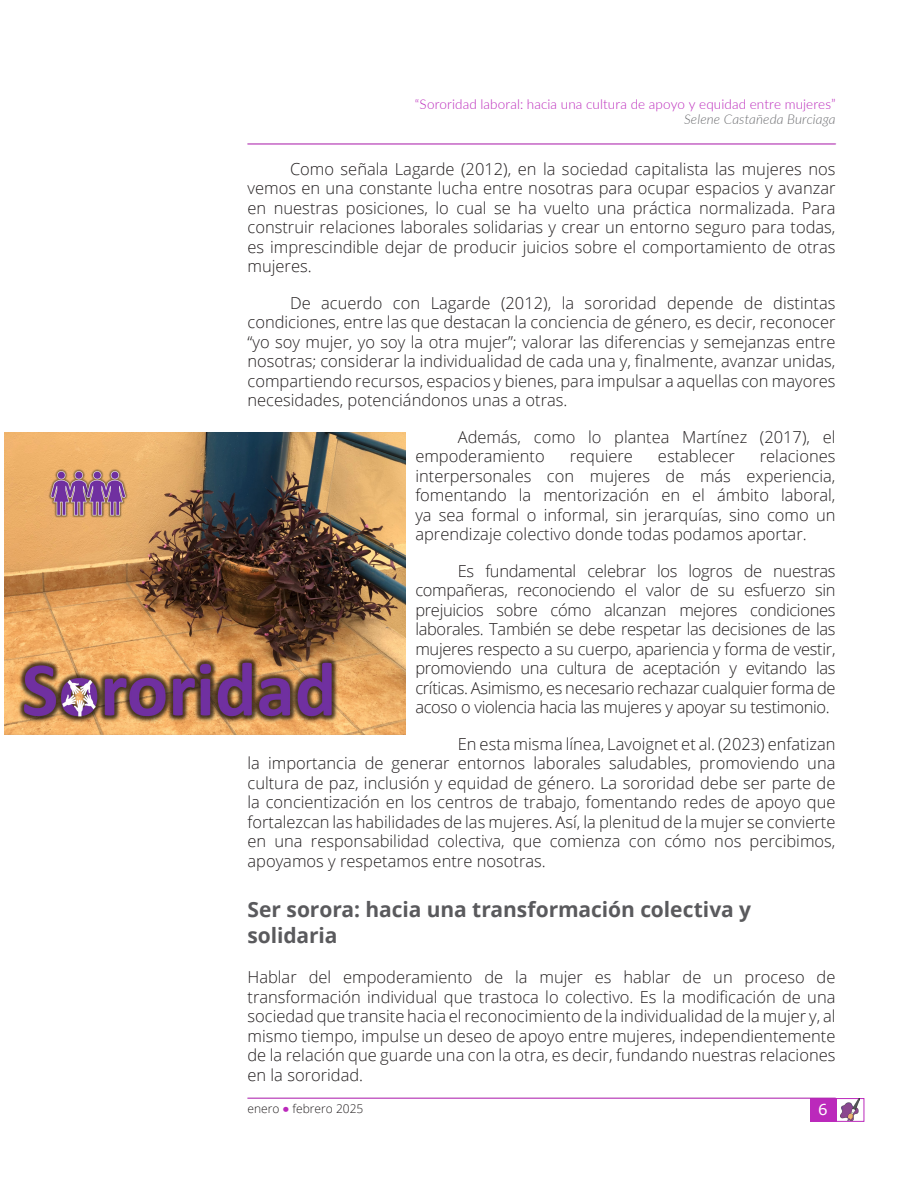
<style>
.page{position:relative;width:918px;height:1188px;background:#fff}
.page>*{position:absolute;margin:0;border:0;box-sizing:border-box;transform-origin:0 0}
.subtitulo-1{font:700 21px/25.2px "Open Sans";letter-spacing:-.005em;color:#5a5a5d}
.texto_sangria{font:300 16.5px/19.5px "Open Sans";color:#231f20;text-align:justify}
.texto_normal{font:300 16.5px/19.5px "Open Sans";color:#231f20;text-align:justify}
.t1{font:15px "Verdana";color:#fff}
.t2{font:300 13.5px "Lato";letter-spacing:.01em;color:#bb29bb}
.t3{font:italic 300 13.5px "Lato";letter-spacing:.01em;color:#6c6d70}
.t4{font:300 12px "Open Sans";color:#231f20}
.s1{font-family:"Lato";font-weight:700;color:#bb29bb}
</style>
<div class="page">
<div style="left:810px;top:1098px;width:26px;height:24px;background:#bb29bb"></div>
<hr style="left:247px;top:1097px;width:589px;height:2px;background:#deb0de">
<hr style="left:247px;top:1098px;width:589px;height:1px;background:#bb29bb">
<div style="left:836px;top:1098px;width:28px;height:24px;border:1px solid #bb29bb"></div>
<img style="left:840px;top:1098px;width:20px;height:23px">
<hr style="left:247px;top:143px;width:589px;height:2px;background:#ce85ce">
<hr style="left:247px;top:144px;width:589px;height:1px;background:#bb29bb">
<img style="left:4px;top:432px;width:401px;height:303px">
<p class="t2" style="left:415px;top:95px;width:422px">“Sororidad laboral: hacia una cultura de apoyo y equidad entre mujeres”</p>
<p class="t3" style="left:684px;top:110px;width:153px">Selene Castañeda Burciaga</p>
<p class="texto_sangria" style="left:248px;top:158px;width:590px;text-indent:43px">Como señala Lagarde (2012), en la sociedad capitalista las mujeres nos vemos en una constante lucha entre nosotras para ocupar espacios y avanzar en nuestras posiciones, lo cual se ha vuelto una práctica normalizada. Para construir relaciones laborales solidarias y crear un entorno seguro para todas, es imprescindible dejar de producir juicios sobre el comportamiento de otras mujeres.</p>
<p class="texto_sangria" style="left:248px;top:292px;width:590px;text-indent:43px">De acuerdo con Lagarde (2012), la sororidad depende de distintas condiciones, entre las que destacan la conciencia de género, es decir, reconocer “yo soy mujer, yo soy la otra mujer”; valorar las diferencias y semejanzas entre nosotras; considerar la individualidad de cada una y, finalmente, avanzar unidas, compartiendo recursos, espacios y bienes, para impulsar a aquellas con mayores necesidades, potenciándonos unas a otras.</p>
<p class="texto_sangria" style="left:415px;top:426px;width:422px;text-indent:43px">Además, como lo plantea Martínez (2017), el empoderamiento</p>
<p class="texto_sangria" style="left:415px;top:446px;width:422px;text-indent:344px">relaciones interpersonales con mujeres de más experiencia, fomentando la mentorización en el ámbito laboral, ya sea formal o informal, sin jerarquías, sino como un aprendizaje colectivo donde todas podamos aportar.</p>
<p class="texto_sangria" style="left:415px;top:560px;width:422px;text-indent:43px">Es fundamental celebrar los logros de nuestras compañeras, reconociendo el valor de su esfuerzo sin prejuicios sobre cómo alcanzan mejores condiciones laborales. También se debe respetar las decisiones de las mujeres respecto a su cuerpo, apariencia y forma de vestir, promoviendo una cultura de aceptación y evitando las críticas. Asimismo, es necesario rechazar cualquier forma de acoso o violencia hacia las mujeres y apoyar su testimonio.</p>
<p class="texto_sangria" style="left:248px;top:733px;width:590px;text-indent:210px">En esta misma línea, Lavoignet et al. (2023) enfatizan la importancia de generar entornos laborales saludables, promoviendo una cultura de paz, inclusión y equidad de género. La sororidad debe ser parte de la concientización en los centros de trabajo, fomentando redes de apoyo que fortalezcan las habilidades de las mujeres. Así, la plenitud de la mujer se convierte en una responsabilidad colectiva, que comienza con cómo nos percibimos, apoyamos y respetamos entre nosotras.</p>
<p class="subtitulo-1" style="left:248px;top:897px;width:505px">Ser sorora: hacia una transformación colectiva y solidaria</p>
<p class="texto_normal" style="left:248px;top:967px;width:590px">Hablar del empoderamiento de la mujer es hablar de un proceso de transformación individual que trastoca lo colectivo. Es la modificación de una sociedad que transite hacia el reconocimiento de la individualidad de la mujer y, al mismo tiempo, impulse un deseo de apoyo entre mujeres, independientemente de la relación que guarde una con la otra, es decir, fundando nuestras relaciones en la sororidad.</p>
<p class="texto_sangria" style="left:570px;top:446px;width:65px">requiere</p>
<p class="texto_sangria" style="left:658px;top:446px;width:78px">establecer</p>
<p class="t4" style="left:247px;top:1100px;width:117px">enero <span class="s1">•</span> febrero 2025</p>
<p class="t1" style="left:818px;top:1097px;width:38px">6 6</p>
</div>
